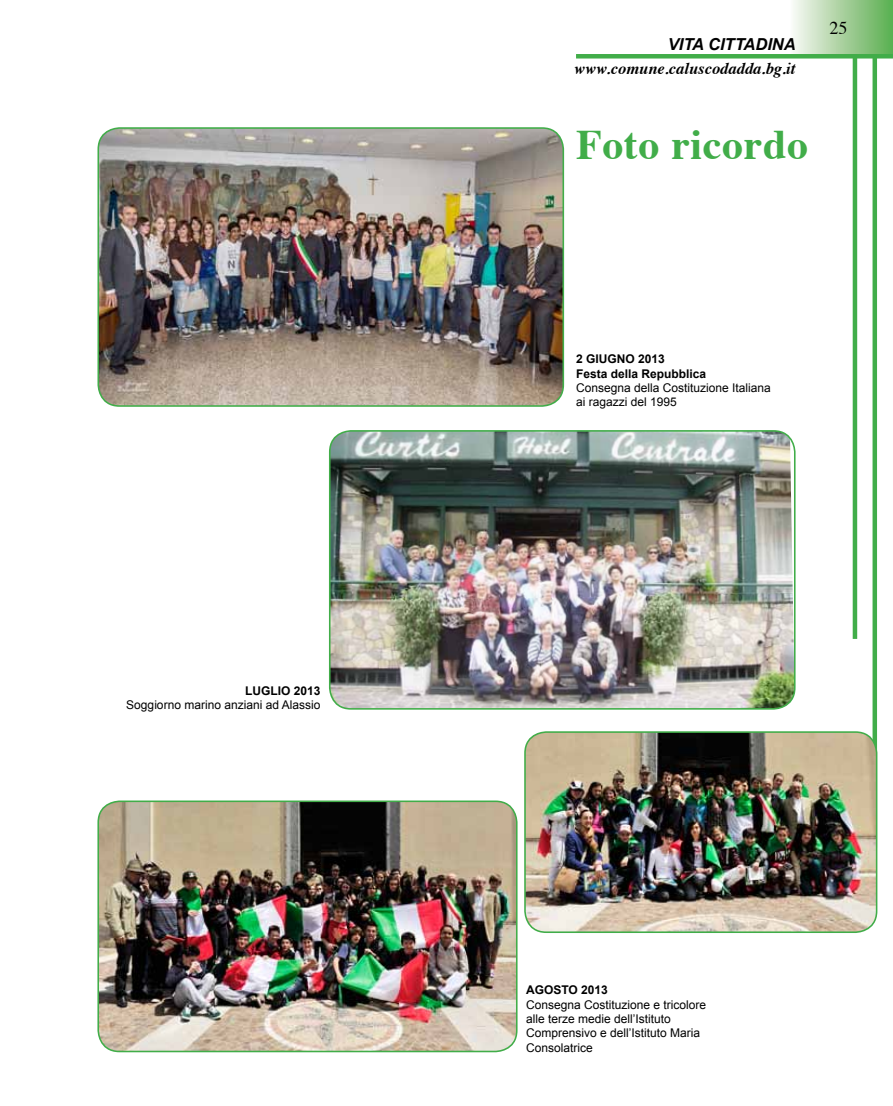
<style>
.page{position:relative;width:893px;height:1106px;background:#fff}
.page>*{position:absolute;margin:0;border:0;box-sizing:border-box;transform-origin:0 0}
.t1{font:700 42px "Times";letter-spacing:.015em;color:#41ad49}
.t2{font:18px "Times";color:#000}
.t3{font:italic 700 16.5px "Times";color:#000}
.t4{font:italic 700 16.5px "Arial";color:#000}
.t5{font:12px/14.4px "Arial";color:#000}
.t6{font:700 12px/14.4px "Arial";color:#000}
</style>
<div class="page">
<div style="left:872px;top:1px;width:5px;height:846px;background:#41ad49"></div>
<hr style="left:853px;top:1px;width:4px;height:638px;background:#41ad49">
<div style="left:786px;top:0;width:107px;height:55px;background:linear-gradient(to right,#fffcfd,#5aad4e)"></div>
<div style="left:576px;top:54px;width:317px;height:5px;background:#41ad49"></div>
<img style="left:100px;top:128px;width:463px;height:276px">
<div style="left:97px;top:127px;width:467px;height:280px;border:2px solid #41ad49;border-radius:21px"></div>
<img style="left:330px;top:431px;width:464px;height:278px">
<div style="left:329px;top:430px;width:466px;height:279px;border:2px solid #41ad49;border-radius:21px"></div>
<img style="left:100px;top:803px;width:415px;height:248px">
<div style="left:97px;top:800px;width:421px;height:252px;border:2px solid #41ad49;border-radius:21px"></div>
<img style="left:527px;top:732px;width:350px;height:200px">
<div style="left:524px;top:731px;width:353px;height:202px;border:2px solid #41ad49;border-radius:21px"></div>
<p class="t6" style="left:245px;top:684px;width:77px">luglio 2013</p>
<p class="t5" style="left:126px;top:698px;width:196px">Soggiorno marino anziani ad Alassio</p>
<h3 class="t4" style="left:668px;top:33px;width:129px">VITA CITTADINA</h3>
<h3 class="t3" style="left:574px;top:53px;width:223px">www.comune.caluscodadda.bg.it</h3>
<h1 class="t1" style="left:576px;top:105px;width:234px">Foto ricordo</h1>
<h2 class="t2" style="left:829px;top:11px;width:19px">25</h2>
<p class="t6" style="left:576px;top:352px;width:132px">2 giugno 2013<br>Festa della Repubblica</p>
<p class="t5" style="left:576px;top:381px;width:196px">Consegna della Costituzione Italiana ai ragazzi del 1995</p>
<p class="t6" style="left:526px;top:983px;width:83px">AGOSTO 2013</p>
<p class="t5" style="left:526px;top:997px;width:182px">Consegna Costituzione e tricolore alle terze medie dell’Istituto<br>Comprensivo e dell’Istituto Maria<br>Consolatrice</p>
</div>
